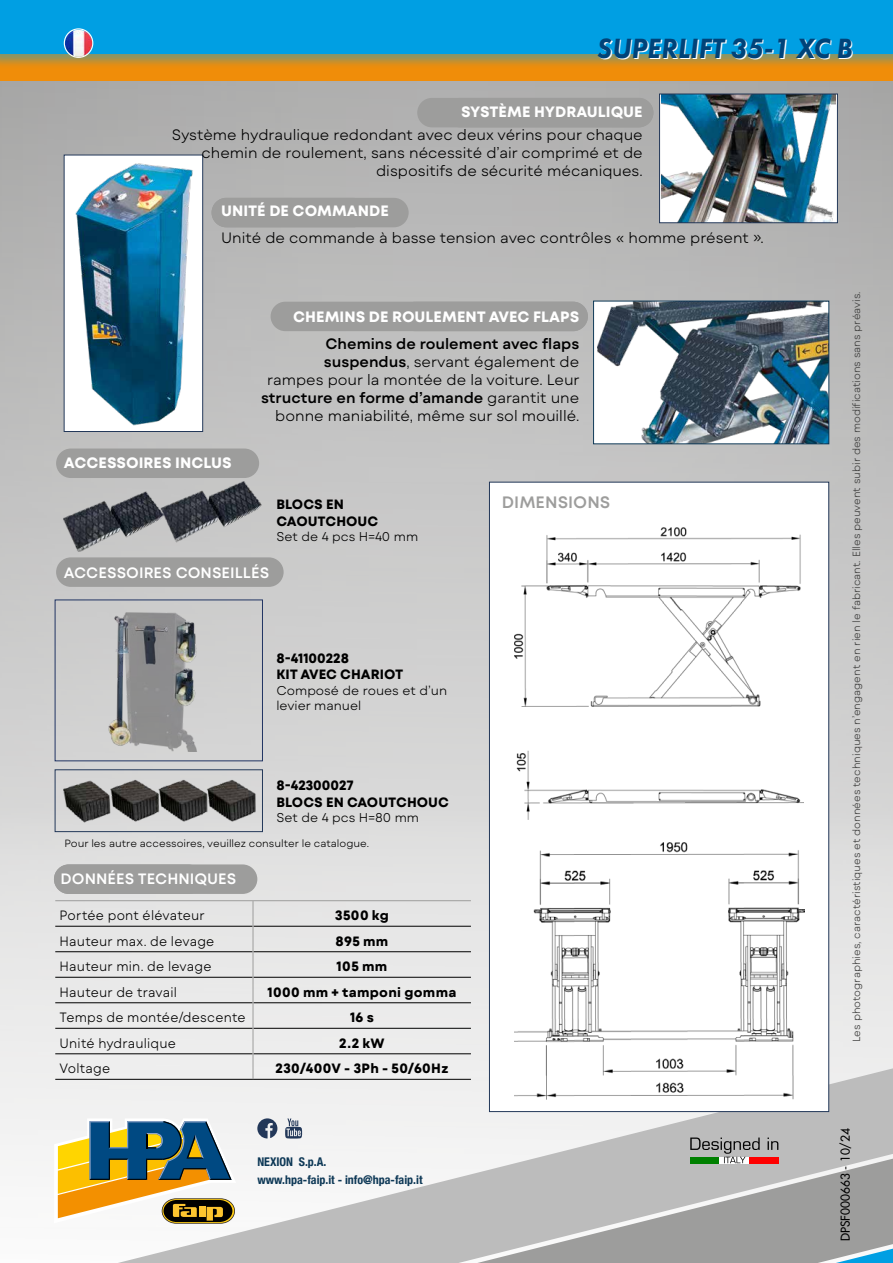
<style>
.page{position:relative;width:893px;height:1263px;background:#fff}
.page>*{position:absolute;margin:0;border:0;box-sizing:border-box;transform-origin:0 0}
.t1{font:italic 800 28.8px "Futura PT";color:#fff;scale:.95 1}
.t2{font:16.5px "Mont Blanc Var";color:#9d9d9c}
.t3{font:300 15px/18px "Mont Blanc";color:#000;text-align:right}
.titolo_scheda_tecnica_ITA{font:700 15px "Mont Blanc";color:#fff}
.t4{font:600 15px "Mont Blanc";color:#fff}
.testo_nero_IT{font:300 13.5px "Mont Blanc";letter-spacing:.015em;color:#000;scale:.95 1}
.testo_nero_IT-2{font:700 13.5px/16.5px "Mont Blanc";color:#000}
.testo_nero_IT-3{font:700 13.5px "Mont Blanc";letter-spacing:.03em;color:#000}
.testo_nero_IT-4{font:700 13.5px "Mont Blanc";letter-spacing:.02em;color:#000}
.Corpo_testo{font:300 12.75px/15.3px "Mont Blanc";color:#000}
.t5{font:700 condensed 12px/18px "Helvetica Neue";color:#0d3856}
.t6{font:12px "Futura LT";color:#000}
.t7{font:300 10.5px "Mont Blanc";color:#3c3c3b}
.t8{font:300 10.5px "Mont Blanc";color:#000}
.s1{font-weight:600}
</style>
<div class="page">
<img style="left:0;top:81px;width:893px;height:1085px">
<div style="left:0;top:18px;width:893px;height:63px;background:#f08d09"></div>
<div style="left:0;top:0;width:893px;height:69px;background:#009fe3;opacity:.5"></div>
<div style="left:0;top:0;width:893px;height:54px;background:#009fe3"></div>
<svg style="left:93px;top:841px;width:800px;height:422px;background:#e4e4e4"></svg>
<div style="left:150px;top:931px;width:743px;height:90px;background:#e9e9e9"></div>
<svg style="left:150px;top:1021px;width:743px;height:242px"></svg>
<svg style="left:54px;top:1118px;width:182px;height:105px"></svg>
<svg style="left:257px;top:1118px;width:20px;height:20px"></svg>
<svg style="left:285px;top:1118px;width:17px;height:20px"></svg>
<svg style="left:690px;top:1137px;width:88px;height:26px;background:#9b9187"></svg>
<div style="left:489px;top:482px;width:340px;height:630px;background:#fff;border:1px solid #233859"></div>
<img style="left:598px;top:303px;width:229px;height:139px">
<div style="left:593px;top:301px;width:236px;height:143px;border:1px solid #0d3856"></div>
<div style="left:64px;top:155px;width:139px;height:276px;background:#fff"></div>
<img style="left:75px;top:163px;width:118px;height:263px">
<div style="left:64px;top:155px;width:139px;height:277px;border:1px solid #233859"></div>
<img style="left:661px;top:96px;width:174px;height:125px">
<div style="left:659px;top:94px;width:179px;height:129px;border:1px solid #233859"></div>
<img style="left:104px;top:609px;width:101px;height:142px">
<img style="left:64px;top:481px;width:207px;height:71px">
<img style="left:515px;top:842px;width:290px;height:258px">
<img style="left:515px;top:527px;width:288px;height:293px">
<img style="left:64px;top:777px;width:196px;height:46px">
<div style="left:56px;top:557px;width:228px;height:30px;background:#9d9d9c;border-radius:15px"></div>
<div style="left:55px;top:769px;width:208px;height:63px;border:1px solid #233859"></div>
<img style="left:65px;top:29px;width:27px;height:28px;border-radius:14px">
<div style="left:64px;top:28px;width:29px;height:30px;border:1px solid #fff;border-radius:50%"></div>
<div style="left:54px;top:864px;width:203px;height:30px;background:#9d9d9c;border-radius:15px"></div>
<div style="left:212px;top:198px;width:197px;height:29px;background:#9d9d9c;border-radius:15px"></div>
<div style="left:271px;top:302px;width:317px;height:29px;background:#9d9d9c;border-radius:15px"></div>
<div style="left:417px;top:98px;width:236px;height:29px;background:#9d9d9c;border-radius:15px"></div>
<div style="left:56px;top:448px;width:203px;height:30px;background:#9d9d9c;border-radius:15px"></div>
<hr style="left:55px;top:1028px;width:198px;height:1px;background:#000">
<hr style="left:253px;top:1028px;width:218px;height:1px;background:#000">
<hr style="left:55px;top:926px;width:198px;height:1px;background:#000">
<hr style="left:253px;top:926px;width:218px;height:1px;background:#000">
<hr style="left:55px;top:951px;width:198px;height:1px;background:#000">
<hr style="left:253px;top:951px;width:218px;height:1px;background:#000">
<hr style="left:55px;top:977px;width:198px;height:1px;background:#000">
<hr style="left:253px;top:977px;width:218px;height:1px;background:#000">
<hr style="left:55px;top:1002px;width:198px;height:1px;background:#000">
<hr style="left:253px;top:1002px;width:218px;height:1px;background:#000">
<hr style="left:55px;top:1053px;width:198px;height:1px;background:#000">
<hr style="left:253px;top:1053px;width:218px;height:1px;background:#000">
<hr style="left:55px;top:1079px;width:198px;height:1px;background:#000">
<hr style="left:253px;top:1079px;width:218px;height:1px;background:#000">
<svg style="left:253px;top:901px;width:1px;height:178px"></svg>
<hr style="left:55px;top:900px;width:198px;height:1px;background:#9d9d9c">
<hr style="left:253px;top:900px;width:218px;height:1px;background:#9d9d9c">
<h1 class="t1" style="left:598px;top:32px;width:271px">SUPERLIFT 35-1 XC B</h1>
<p class="titolo_scheda_tecnica_ITA" style="left:461px;top:102px;width:183px">SYSTÈME HYDRAULIQUE</p>
<p class="t3" style="left:172px;top:126px;width:473px">Système hydraulique redondant avec deux vérins pour chaque chemin de roulement, sans nécessité d’air comprimé et de dispositifs de sécurité mécaniques.</p>
<p class="titolo_scheda_tecnica_ITA" style="left:221px;top:201px;width:169px">UNITÉ DE COMMANDE</p>
<p class="t3" style="left:221px;top:229px;width:544px">Unité de commande à basse tension avec contrôles « homme présent ».</p>
<p class="titolo_scheda_tecnica_ITA" style="left:64px;top:453px;width:169px">ACCESSOIRES INCLUS</p>
<p class="titolo_scheda_tecnica_ITA" style="left:293px;top:307px;width:288px">CHEMINS DE ROULEMENT AVEC FLAPS</p>
<p class="t3" style="left:261px;top:334px;width:320px"><span class="s1">Chemins de roulement avec flaps suspendus</span>, servant également de<br>rampes pour la montée de la voiture. Leur <span class="s1">structure en forme d’amande</span> garantit une bonne maniabilité, même sur sol mouillé.</p>
<p class="testo_nero_IT-2" style="left:276px;top:496px;width:103px">BLOCS EN<br>CAOUTCHOUC</p>
<p class="Corpo_testo" style="left:276px;top:529px;width:143px">Set de 4 pcs H=40 mm</p>
<p class="t2" style="left:502px;top:492px;width:110px">DIMENSIONS</p>
<p class="t4" style="left:64px;top:563px;width:207px">ACCESSOIRES CONSEILLÉS</p>
<p class="testo_nero_IT-2" style="left:276px;top:650px;width:128px">8-41100228<br>KIT AVEC CHARIOT</p>
<p class="Corpo_testo" style="left:276px;top:683px;width:172px">Composé de roues et d’un levier manuel</p>
<p class="testo_nero_IT-2" style="left:276px;top:777px;width:79px">8-42300027</p>
<p class="testo_nero_IT-2" style="left:276px;top:794px;width:174px">BLOCS EN CAOUTCHOUC</p>
<p class="Corpo_testo" style="left:276px;top:810px;width:144px">Set de 4 pcs H=80 mm</p>
<p class="t8" style="left:64px;top:836px;width:306px">Pour les autre accessoires, veuillez consulter le catalogue.</p>
<p class="t4" style="left:61px;top:869px;width:177px">DONNÉES TECHNIQUES</p>
<p class="testo_nero_IT" style="left:60px;top:907px;width:154px">Portée pont élévateur</p>
<p class="testo_nero_IT-2" style="left:335px;top:907px;width:55px">3500 kg</p>
<p class="testo_nero_IT" style="left:60px;top:932px;width:165px">Hauteur max. de levage</p>
<p class="testo_nero_IT-2" style="left:336px;top:933px;width:54px">895 mm</p>
<p class="testo_nero_IT" style="left:60px;top:958px;width:161px">Hauteur min. de levage</p>
<p class="testo_nero_IT-2" style="left:337px;top:958px;width:52px">105 mm</p>
<p class="testo_nero_IT" style="left:60px;top:983px;width:125px">Hauteur de travail</p>
<p class="testo_nero_IT-4" style="left:267px;top:983px;width:190px">1000 mm + tamponi gomma</p>
<p class="testo_nero_IT" style="left:60px;top:1009px;width:197px">Temps de montée/descente</p>
<p class="testo_nero_IT-2" style="left:350px;top:1009px;width:25px">16 s</p>
<p class="testo_nero_IT" style="left:60px;top:1034px;width:124px">Unité hydraulique</p>
<p class="testo_nero_IT-2" style="left:339px;top:1035px;width:47px">2.2 kW</p>
<p class="testo_nero_IT" style="left:60px;top:1060px;width:55px">Voltage</p>
<p class="testo_nero_IT-3" style="left:275px;top:1060px;width:175px">230/400V - 3Ph - 50/60Hz</p>
<p class="t5" style="left:257px;top:1151px;width:167px">NEXION S.p.A.<br>www.hpa-faip.it - info@hpa-faip.it</p>
<p class="t7" style="left:850px;top:1042px;width:752px;rotate:-90deg">Les photographies, caractéristiques et données techniques n’engagent en rien le fabricant. Elles peuvent subir des modifications sans préavis.</p>
<p class="t6" style="left:837px;top:1241px;width:114px;rotate:-90deg">DPSF000663 - 10/24</p>
</div>
